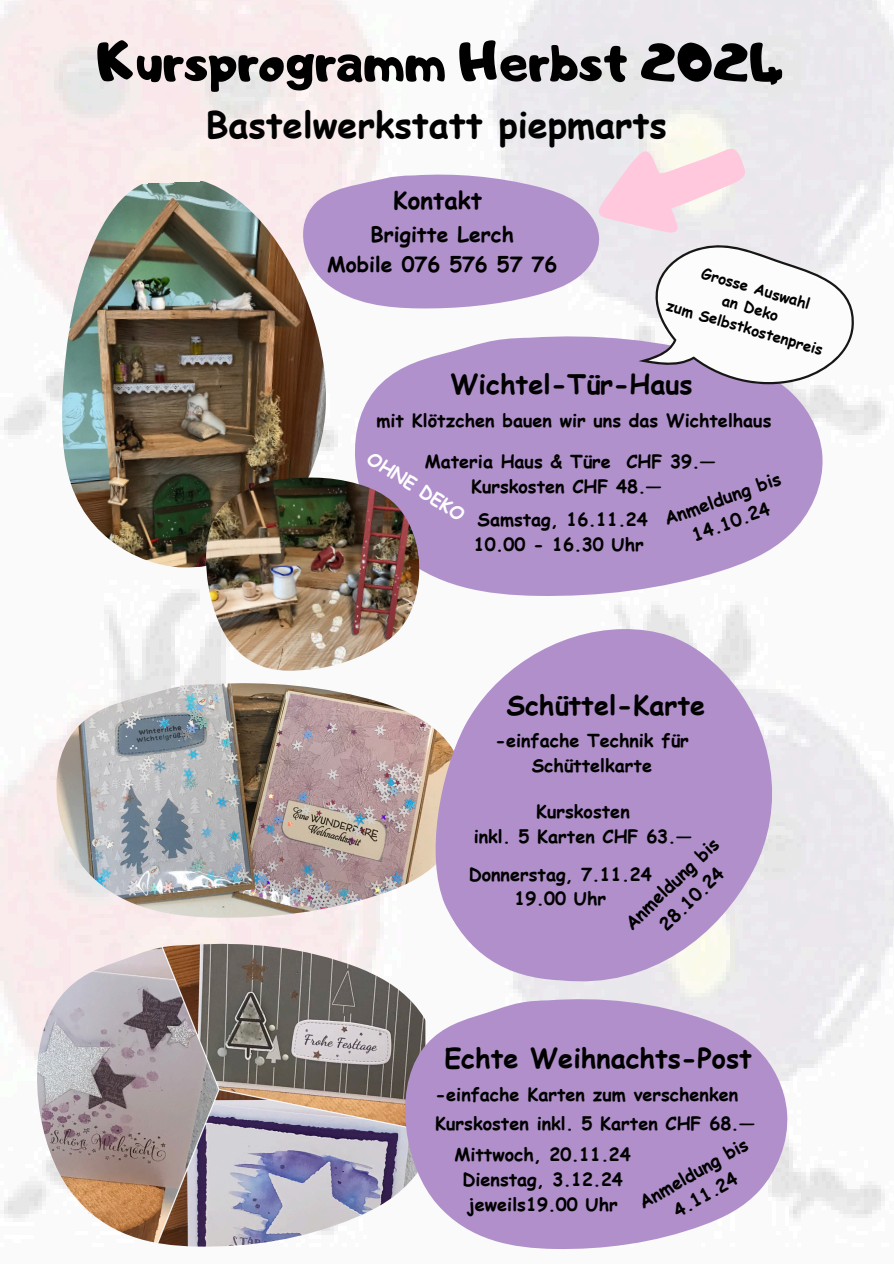
<style>
.page{position:relative;width:894px;height:1264px;background:#fff}
.page>*{position:absolute;margin:0;border:0;box-sizing:border-box;transform-origin:0 0}
.t1{font:52.5px "Adigiana Toybox";color:#000}
.t2{font:700 36px "Comic Sans MS";color:#000}
.t3{font:700 27px "Comic Sans MS";color:#000}
.t4{font:700 24px "Comic Sans MS";color:#000}
.t5{font:700 21px/29.2px "Comic Sans MS";color:#000;text-align:center}
.t6{font:700 18px "Comic Sans MS";color:#000}
.t7{font:700 18px "Comic Sans MS";color:#fff}
.t8{font:700 15px "Comic Sans MS";color:#000}
</style>
<div class="page">
<svg style="left:354px;top:390px;width:468px;height:206px;fill:#b191cc"></svg>
<img style="left:61px;top:174px;width:267px;height:398px">
<img style="left:201px;top:476px;width:220px;height:195px">
<svg style="left:303px;top:123px;width:552px;height:267px"></svg>
<img style="left:56px;top:683px;width:379px;height:234px">
<svg style="left:435px;top:629px;width:337px;height:352px;fill:#b08fcb"></svg>
<img style="left:37px;top:943px;width:389px;height:303px">
<svg style="left:404px;top:999px;width:383px;height:250px;fill:#b08fcb"></svg>
<p class="t1" style="left:97px;top:28px;width:688px">Kursprogramm Herbst 2024</p>
<h4 class="t2" style="left:206px;top:98px;width:462px">Bastelwerkstatt piepmarts</h4>
<h5 class="t4" style="left:393px;top:182px;width:90px">Kontakt</h5>
<p class="t5" style="left:327px;top:219px;width:231px">Brigitte Lerch<br>Mobile 076 576 57 76</p>
<p class="t8" style="left:705px;top:262px;width:114px;rotate:16deg">Grosse Auswahl</p>
<p class="t8" style="left:725px;top:289px;width:59px;rotate:16deg">an Deko</p>
<p class="t8" style="left:669px;top:294px;width:163px;rotate:16deg">zum Selbstkostenpreis</p>
<p class="t3" style="left:450px;top:364px;width:243px">Wichtel-Tür-Haus</p>
<p class="t6" style="left:376px;top:407px;width:396px">mit Klötzchen bauen wir uns das Wichtelhaus</p>
<p class="t6" style="left:425px;top:448px;width:292px">Materia Haus &amp; Türe CHF 39.—</p>
<h3 class="t6" style="left:471px;top:473px;width:192px">Kurskosten CHF 48.—</h3>
<h6 class="t6" style="left:477px;top:506px;width:172px">Samstag, 16.11.24</h6>
<p class="t6" style="left:473px;top:530px;width:172px">10.00 - 16.30 Uhr</p>
<p class="t7" style="left:376px;top:446px;width:113px;rotate:32deg">OHNE DEKO</p>
<p class="t6" style="left:660px;top:507px;width:124px;rotate:-20deg">Anmeldung bis</p>
<p class="t6" style="left:687px;top:523px;width:83px;rotate:-20deg">14.10.24</p>
<p class="t3" style="left:506px;top:684px;width:200px">Schüttel-Karte</p>
<h3 class="t6" style="left:495px;top:727px;width:195px">-einfache Technik für</h3>
<p class="t6" style="left:531px;top:752px;width:122px">Schüttelkarte</p>
<p class="t6" style="left:536px;top:798px;width:95px">Kurskosten</p>
<p class="t6" style="left:473px;top:822px;width:220px">inkl. 5 Karten CHF 63.—</p>
<p class="t6" style="left:468px;top:860px;width:184px">Donnerstag, 7.11.24</p>
<p class="t6" style="left:514px;top:885px;width:93px">19.00 Uhr</p>
<p class="t6" style="left:618px;top:916px;width:124px;rotate:-44deg">Anmeldung bis</p>
<p class="t6" style="left:653px;top:917px;width:83px;rotate:-44deg">28.10.24</p>
<p class="t3" style="left:444px;top:1038px;width:309px">Echte Weihnachts-Post</p>
<p class="t6" style="left:435px;top:1080px;width:304px">-einfache Karten zum verschenken</p>
<h3 class="t6" style="left:435px;top:1109px;width:321px">Kurskosten inkl. 5 Karten CHF 68.—</h3>
<p class="t6" style="left:454px;top:1141px;width:178px">Mittwoch, 20.11.24</p>
<p class="t6" style="left:462px;top:1166px;width:162px">Dienstag, 3.12.24</p>
<p class="t6" style="left:467px;top:1190px;width:152px">jeweils19.00 Uhr</p>
<p class="t6" style="left:633px;top:1192px;width:124px;rotate:-30deg">Anmeldung bis</p>
<p class="t6" style="left:668px;top:1200px;width:72px;rotate:-30deg">4.11.24</p>
</div>
